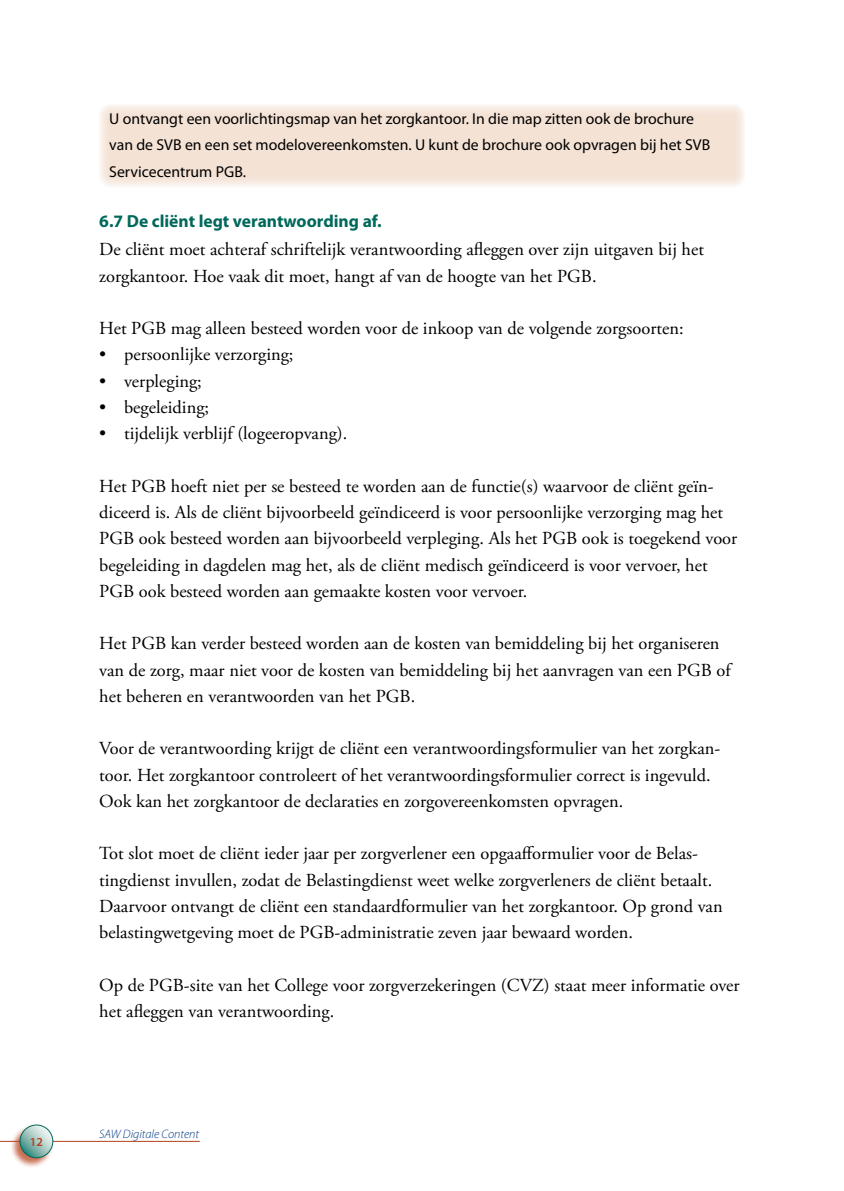
<style>
.page{position:relative;width:844px;height:1191px;background:#fff}
.page>*{position:absolute;margin:0;border:0;box-sizing:border-box;transform-origin:0 0}
.t1{font:18.38px/26.2px "Adobe Garamond Pro";color:#000}
.t2{font:700 17.5px "Myriad Pro";color:#00685b}
.t3{font:15.75px/26.2px "Myriad Pro";color:#000}
.t4{font:italic 300 12.25px "Myriad Pro";color:#003882}
.t5{font:600 12.25px "Myriad Pro";color:#b7401b}
</style>
<div class="page">
<div style="left:99px;top:104px;width:645px;height:83px;background:#f4e2d5"></div>
<hr style="left:0;top:1141px;width:200px;height:1px;background:#b7401b">
<div style="left:9px;top:1124px;width:44px;height:43px;background:#b7401b;opacity:.75"></div>
<svg style="left:20px;top:1125px;width:33px;height:32px"></svg>
<div style="left:20px;top:1124px;width:33px;height:34px;border:1px solid #00685b;border-radius:50%"></div>
<p class="t5" style="left:30px;top:1133px;width:15px">12</p>
<p class="t3" style="left:109px;top:105px;width:602px">U ontvangt een voorlichtingsmap van het zorgkantoor. In die map zitten ook de brochure van de SVB en een set modelovereenkomsten. U kunt de brochure ook opvragen bij het SVB<br>Servicecentrum PGB.</p>
<p class="t2" style="left:99px;top:210px;width:284px">6.7 De cliënt legt verantwoording af.</p>
<p class="t1" style="left:99px;top:237px;width:606px">De cliënt moet achteraf schriftelijk verantwoording afleggen over zijn uitgaven bij het zorgkantoor. Hoe vaak dit moet, hangt af van de hoogte van het PGB.</p>
<p class="t1" style="left:99px;top:316px;width:585px">Het PGB mag alleen besteed worden voor de inkoop van de volgende zorgsoorten:</p>
<p class="t1" style="left:99px;top:342px;width:196px">• persoonlijke verzorging;</p>
<p class="t1" style="left:99px;top:368px;width:104px">• verpleging;</p>
<p class="t1" style="left:99px;top:394px;width:111px">• begeleiding;</p>
<p class="t1" style="left:99px;top:421px;width:249px">• tijdelijk verblijf (logeeropvang).</p>
<p class="t1" style="left:99px;top:473px;width:639px">Het PGB hoeft niet per se besteed te worden aan de functie(s) waarvoor de cliënt geïn&shy;diceerd is. Als de cliënt bijvoorbeeld geïndiceerd is voor persoonlijke verzorging mag het PGB ook besteed worden aan bijvoorbeeld verpleging. Als het PGB ook is toegekend voor begeleiding in dagdelen mag het, als de cliënt medisch geïndiceerd is voor vervoer, het PGB ook besteed worden aan gemaakte kosten voor vervoer.</p>
<p class="t1" style="left:99px;top:631px;width:632px">Het PGB kan verder besteed worden aan de kosten van bemiddeling bij het organiseren van de zorg, maar niet voor de kosten van bemiddeling bij het aanvragen van een PGB of het beheren en verantwoorden van het PGB.</p>
<p class="t1" style="left:99px;top:736px;width:622px">Voor de verantwoording krijgt de cliënt een verantwoordingsformulier van het zorgkan&shy;toor. Het zorgkantoor controleert of het verantwoordingsformulier correct is ingevuld.<br>Ook kan het zorgkantoor de declaraties en zorgovereenkomsten opvragen.</p>
<p class="t1" style="left:99px;top:841px;width:624px">Tot slot moet de cliënt ieder jaar per zorgverlener een opgaafformulier voor de Belas&shy;tingdienst invullen, zodat de Belastingdienst weet welke zorgverleners de cliënt betaalt.<br>Daarvoor ontvangt de cliënt een standaardformulier van het zorgkantoor. Op grond van belastingwetgeving moet de PGB-administratie zeven jaar bewaard worden.</p>
<p class="t1" style="left:99px;top:972px;width:641px">Op de PGB-site van het College voor zorgverzekeringen (CVZ) staat meer informatie over het afleggen van verantwoording.</p>
<p class="t4" style="left:99px;top:1127px;width:101px">SAW Digitale Content</p>
</div>
